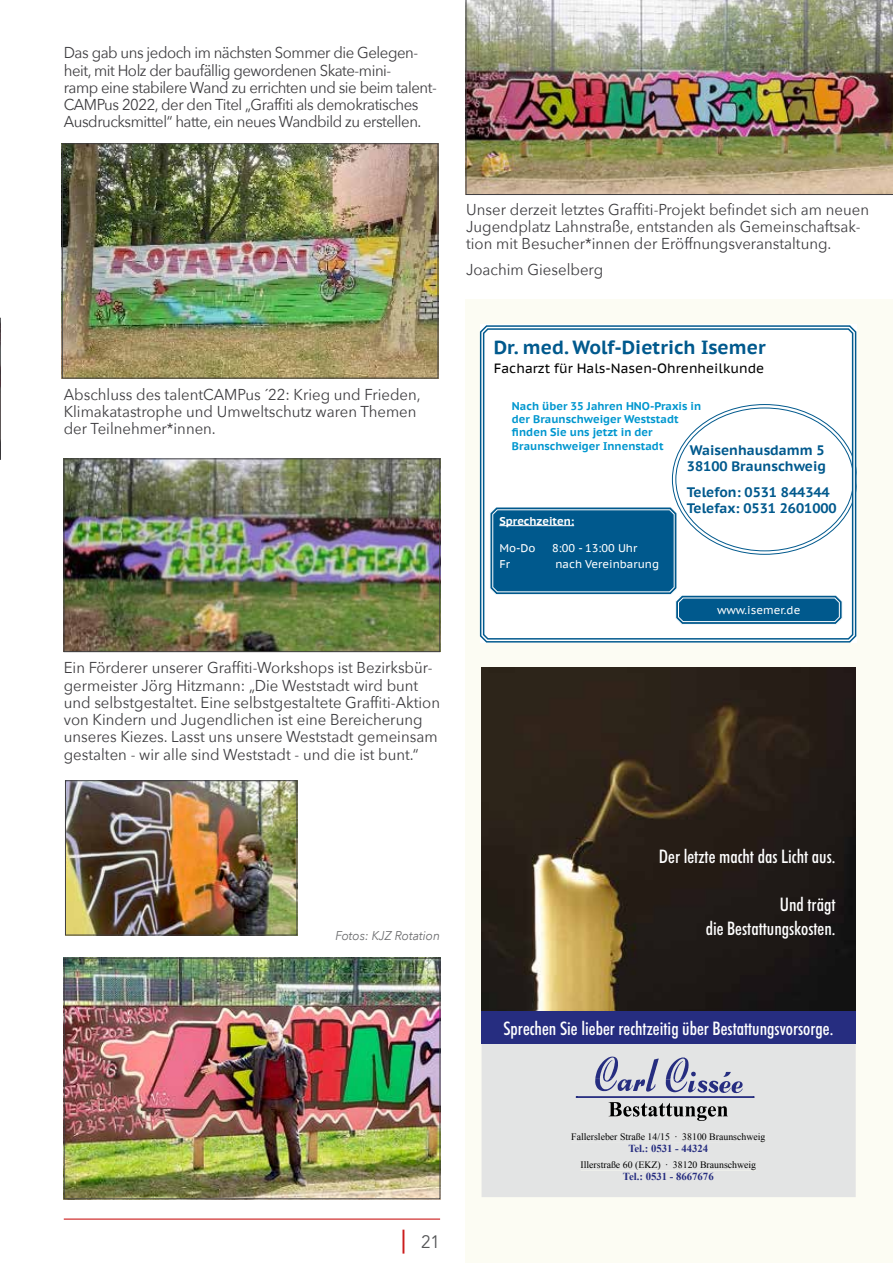
<style>
.page{position:relative;width:893px;height:1263px;background:#fff}
.page>*{position:absolute;margin:0;border:0;box-sizing:border-box;transform-origin:0 0}
.t1{font:700 19.05px "PT Sans Caption";color:#00598d}
.t2{font:500 condensed 18.75px/24.2px "Futura BT";color:#fff;text-align:right}
.t3{font:18px "Avenir";color:#555658;scale:.95 1}
.t4{font:15.75px/17.2px "Avenir Next";color:#3e3d40;scale:.95 1}
.t5{font:15.75px/17.2px "Avenir Next";letter-spacing:-.03em;color:#3e3d40;scale:.95 1}
.t6{font:700 13.8px/16.5px "PT Sans Caption";color:#00598d}
.t7{font:13.5px "PT Sans Caption";color:#000}
.t8{font:italic 12.75px "Avenir Next";color:#6b6c6e;scale:.95 1}
.t9{font:700 11.25px/13.5px "PT Sans Caption";color:#0097cf}
.t10{font:11.25px "PT Sans Caption";color:#fff}
.t11{font:700 11.25px "PT Sans Caption";color:#fff}
.t12{font:700 10.65px "Times New Roman";color:#262d80}
.t13{font:9.75px "Times New Roman";color:#000}
.s1{font-family:"Arial";font-size:25.5px;color:#cb1a1a}
</style>
<div class="page">
<hr style="left:64px;top:1219px;width:376px;height:1px;background:#c50000">
<div style="left:466px;top:300px;width:427px;height:963px;background:#fcfcf3"></div>
<svg style="left:0;top:318px;width:1px;height:141px"></svg>
<img style="left:64px;top:145px;width:372px;height:231px">
<div style="left:62px;top:143px;width:376px;height:235px;border:1px solid #3e3d40"></div>
<img style="left:66px;top:460px;width:372px;height:190px">
<div style="left:64px;top:458px;width:376px;height:194px;border:1px solid #3e3d40"></div>
<img style="left:466px;top:0;width:427px;height:195px">
<img style="left:66px;top:960px;width:372px;height:237px">
<div style="left:64px;top:958px;width:376px;height:241px;border:1px solid #3e3d40"></div>
<img style="left:67px;top:782px;width:228px;height:151px">
<div style="left:65px;top:780px;width:232px;height:155px;border:1px solid #3e3d40"></div>
<div style="left:482px;top:1044px;width:374px;height:153px;background:#e3e4e4"></div>
<img style="left:482px;top:667px;width:374px;height:344px">
<svg style="left:595px;top:1056px;width:64px;height:35px;background:#b0b3c9"></svg>
<svg style="left:666px;top:1057px;width:77px;height:36px;background:#b6b9cc"></svg>
<hr style="left:577px;top:1096px;width:177px;height:2px;background:#262d80">
<svg style="left:609px;top:1102px;width:119px;height:19px;background:#a0a1a1"></svg>
<div style="left:571px;top:1133px;width:194px;height:9px;background:#e3e4e4"></div>
<div style="left:581px;top:1161px;width:175px;height:9px;background:#e3e4e4"></div>
<div style="left:482px;top:1011px;width:374px;height:33px;background:#262d80"></div>
<svg style="left:480px;top:325px;width:376px;height:317px;background:#4c8aae"></svg>
<svg style="left:482px;top:327px;width:372px;height:314px"></svg>
<p class="t5" style="left:64px;top:43px;width:394px">Das gab uns jedoch im nächsten Sommer die Gelegen&shy;heit, mit Holz der baufällig gewordenen Skate-mini-<br>ramp eine stabilere Wand zu errichten und sie beim talent-CAMPus 2022, der den Titel „Graffiti als demokratisches Ausdrucksmittel“ hatte, ein neues Wandbild zu erstellen.</p>
<p class="t4" style="left:64px;top:385px;width:377px">Abschluss des talentCAMPus ´22: Krieg und Frieden,<br>Klimakatastrophe und Umweltschutz waren Themen der Teilnehmer*innen.</p>
<p class="t4" style="left:64px;top:659px;width:398px">Ein Förderer unserer Graffiti-Workshops ist Bezirksbür&shy;germeister Jörg Hitzmann: „Die Weststadt wird bunt und selbstgestaltet. Eine selbstgestaltete Graffiti-Aktion von Kindern und Jugendlichen ist eine Bereicherung unseres Kiezes. Lasst uns unsere Weststadt gemeinsam gestalten - wir alle sind Weststadt - und die ist bunt.“</p>
<p class="t4" style="left:466px;top:200px;width:426px">Unser derzeit letztes Graffiti-Projekt befindet sich am neuen<br>Jugendplatz Lahnstraße, entstanden als Gemeinschaftsak&shy;tion mit Besucher*innen der Eröffnungsveranstaltung.</p>
<p class="t4" style="left:466px;top:260px;width:146px">Joachim Gieselberg</p>
<p class="t1" style="left:494px;top:334px;width:273px">Dr. med. Wolf-Dietrich Isemer</p>
<p class="t7" style="left:494px;top:359px;width:272px">Facharzt für Hals-Nasen-Ohrenheilkunde</p>
<p class="t9" style="left:512px;top:399px;width:191px">Nach über 35 Jahren HNO-Praxis in der Braunschweiger Weststadt finden Sie uns jetzt in der<br>Braunschweiger Innenstadt</p>
<p class="t6" style="left:687px;top:441px;width:141px">Waisenhausdamm 5<br>38100 Braunschweig</p>
<p class="t6" style="left:687px;top:483px;width:151px">Telefon: 0531 844344<br>Telefax: 0531 2601000</p>
<p class="t11" style="left:499px;top:513px;width:76px">Sprechzeiten:</p>
<p class="t10" style="left:499px;top:540px;width:38px">Mo-Do</p>
<p class="t10" style="left:552px;top:540px;width:87px">8:00 - 13:00 Uhr</p>
<p class="t10" style="left:499px;top:557px;width:12px">Fr</p>
<p class="t10" style="left:555px;top:557px;width:105px">nach Vereinbarung</p>
<p class="t10" style="left:717px;top:603px;width:85px">www.isemer.de</p>
<p class="t8" style="left:336px;top:924px;width:112px">Fotos: KJZ Rotation</p>
<p class="t2" style="left:659px;top:844px;width:178px">Der letzte macht das Licht aus.</p>
<p class="t2" style="left:706px;top:892px;width:131px">Und trägt<br>die Bestattungskosten.</p>
<p class="t2" style="left:503px;top:1016px;width:331px">Sprechen Sie lieber rechtzeitig über Bestattungsvorsorge.</p>
<p class="t3" style="left:401px;top:1230px;width:43px"><span class="s1">|</span> 21</p>
<p class="t13" style="left:571px;top:1130px;width:196px">Fallersleber Straße 14/15 · 38100 Braunschweig</p>
<p class="t12" style="left:628px;top:1141px;width:81px">Tel.: 0531 - 44324</p>
<p class="t13" style="left:580px;top:1158px;width:177px">Illerstraße 60 (EKZ) · 38120 Braunschweig</p>
<p class="t12" style="left:623px;top:1169px;width:92px">Tel.: 0531 - 8667676</p>
</div>
